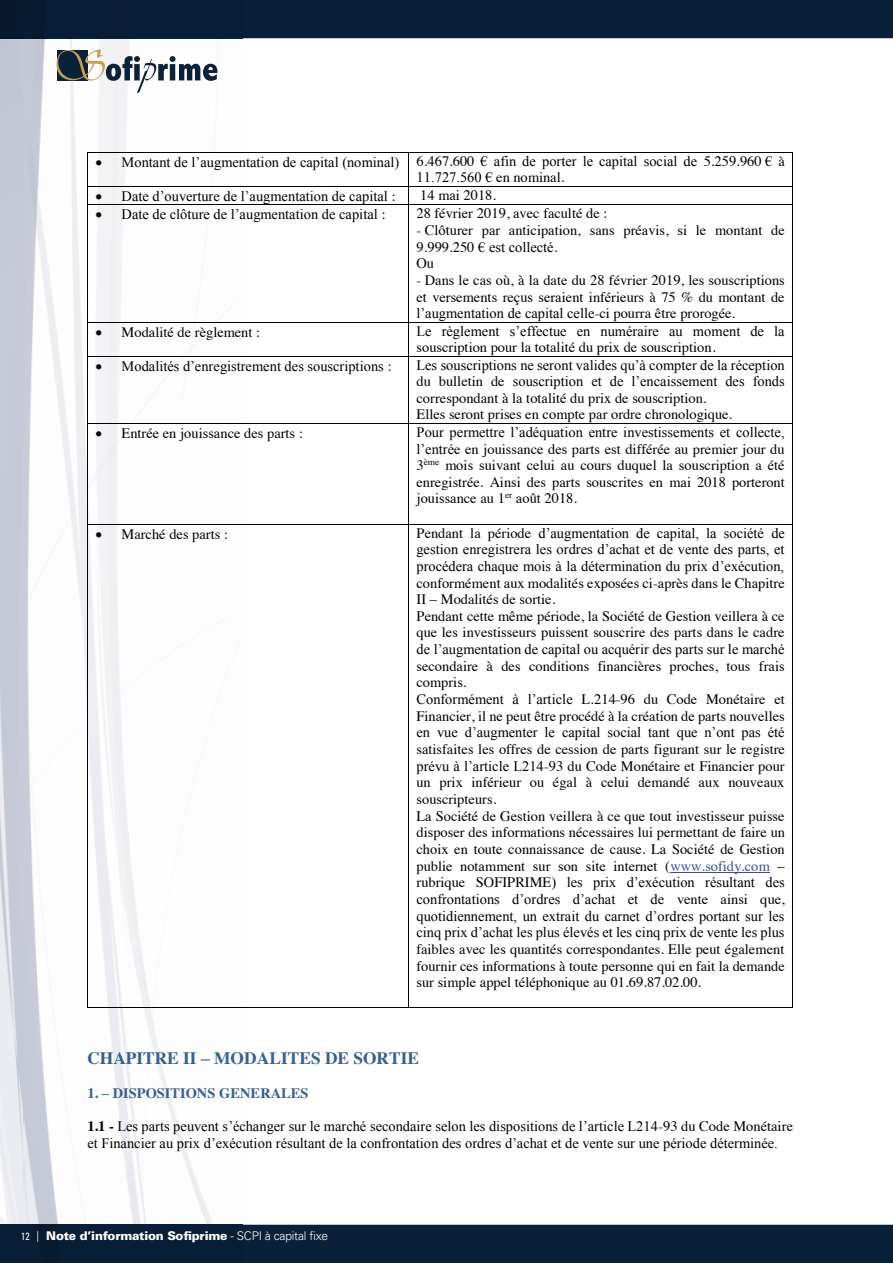
<style>
.page{position:relative;width:893px;height:1263px;background:#fff}
.page>*{position:absolute;margin:0;border:0;box-sizing:border-box;transform-origin:0 0}
.t1{font:700 17.4px "Times";color:#366092}
.t2{font:14.4px/16.6px "Times";color:#000}
.t3{font:14.4px/16.6px "Times New Roman";color:#000}
.t4{font:700 14.4px "Times";color:#366092}
.t5{font:900 12px "Univers";letter-spacing:-.02em;color:#fff}
.s1{font-family:"Times"}
.s2{font-family:"Times New Roman"}
.s3{color:#394d98}
.s4{font-family:"Times";font-weight:700}
.s5{font-weight:400;font-stretch:condensed;font-size:10.5px}
.s6{font-weight:300}
</style>
<div class="page">
<img style="left:0;top:38px;width:16px;height:1187px">
<img style="left:16px;top:188px;width:226px;height:1037px">
<img style="left:15px;top:38px;width:227px;height:150px">
<svg style="left:57px;top:49px;width:160px;height:44px"></svg>
<div style="left:242px;top:0;width:651px;height:38px;background:#092138"></div>
<div style="left:0;top:0;width:242px;height:38px;background:#071f36"></div>
<div style="left:242px;top:1225px;width:651px;height:38px;background:#092138"></div>
<div style="left:0;top:1225px;width:242px;height:38px;background:#071f36"></div>
<hr style="left:87px;top:152px;width:706px;height:1px;background:#000">
<hr style="left:87px;top:153px;width:1px;height:33px;background:#000">
<hr style="left:408px;top:153px;width:1px;height:33px;background:#000">
<hr style="left:792px;top:153px;width:1px;height:33px;background:#000">
<hr style="left:87px;top:186px;width:706px;height:1px;background:#000">
<svg style="left:87px;top:187px;width:1px;height:18px"></svg>
<svg style="left:408px;top:187px;width:1px;height:18px"></svg>
<svg style="left:792px;top:187px;width:1px;height:18px"></svg>
<hr style="left:87px;top:205px;width:706px;height:1px;background:#000">
<hr style="left:87px;top:205px;width:1px;height:117px;background:#000">
<hr style="left:408px;top:205px;width:1px;height:117px;background:#000">
<hr style="left:792px;top:205px;width:1px;height:117px;background:#000">
<hr style="left:87px;top:322px;width:706px;height:1px;background:#000">
<hr style="left:87px;top:322px;width:1px;height:34px;background:#000">
<hr style="left:408px;top:322px;width:1px;height:34px;background:#000">
<hr style="left:792px;top:322px;width:1px;height:34px;background:#000">
<hr style="left:87px;top:356px;width:706px;height:1px;background:#000">
<hr style="left:87px;top:357px;width:1px;height:66px;background:#000">
<hr style="left:408px;top:357px;width:1px;height:66px;background:#000">
<hr style="left:792px;top:357px;width:1px;height:66px;background:#000">
<hr style="left:87px;top:423px;width:706px;height:1px;background:#000">
<hr style="left:87px;top:424px;width:1px;height:100px;background:#000">
<hr style="left:408px;top:424px;width:1px;height:100px;background:#000">
<hr style="left:792px;top:424px;width:1px;height:100px;background:#000">
<hr style="left:670px;top:872px;width:100px;height:1px;background:#394d98">
<hr style="left:87px;top:524px;width:706px;height:1px;background:#000">
<hr style="left:87px;top:524px;width:1px;height:484px;background:#000">
<hr style="left:87px;top:1007px;width:321px;height:1px;background:#000">
<hr style="left:408px;top:524px;width:1px;height:484px;background:#000">
<hr style="left:409px;top:1007px;width:383px;height:1px;background:#000">
<hr style="left:792px;top:524px;width:1px;height:484px;background:#000">
<svg style="left:96px;top:160px;width:5px;height:5px"></svg>
<svg style="left:96px;top:194px;width:5px;height:5px"></svg>
<svg style="left:96px;top:213px;width:5px;height:5px"></svg>
<svg style="left:96px;top:330px;width:5px;height:5px"></svg>
<svg style="left:96px;top:364px;width:5px;height:5px"></svg>
<svg style="left:96px;top:431px;width:5px;height:5px"></svg>
<svg style="left:96px;top:532px;width:5px;height:5px"></svg>
<p class="t3" style="left:416px;top:154px;width:370px;line-height:15.6px;text-indent:-295px">Montant de l’augmentation de capital (nominal) <span class="s1">6.467.600</span> € afin de porter le capital social de <span class="s1">5.259.960</span> € <span class="s1">à<br></span>11.727.560 € <span class="s1">en nominal.</span></p>
<p class="t3" style="left:122px;top:188px;width:276px">Date d’ouverture de l’augmentation de capital <span class="s1">:</span></p>
<p class="t2" style="left:420px;top:188px;width:78px">14 mai 2018.</p>
<p class="t3" style="left:122px;top:206px;width:266px">Date de clôture de l’augmentation de capital <span class="s1">:</span></p>
<p class="t2" style="left:416px;top:206px;width:193px">28 février 2019, avec faculté de :</p>
<p class="t2" style="left:416px;top:223px;width:370px">- Clôturer par anticipation, sans préavis, si le montant de</p>
<p class="t3" style="left:416px;top:238px;width:142px"><span class="s1">9.999.250</span> € est collecté<span class="s1">.</span></p>
<p class="t2" style="left:416px;top:256px;width:19px">Ou</p>
<p class="t2" style="left:416px;top:273px;width:370px">- Dans le cas où, à la date du 28 février 2019, les souscriptions et versements reçus seraient inférieurs à 75 % du montant de</p>
<p class="t3" style="left:416px;top:305px;width:320px">l’augmentation de capital celle<span class="s1">-ci pourra être prorogée.</span></p>
<p class="t2" style="left:122px;top:325px;width:140px">Modalité de règlement :</p>
<p class="t3" style="left:416px;top:322px;width:370px">Le règlement s’effectue en numéraire au moment de la</p>
<p class="t2" style="left:416px;top:340px;width:301px">souscription pour la totalité du prix de souscription.</p>
<p class="t3" style="left:122px;top:357px;width:272px">Modalités d’enregistrement des souscriptions <span class="s1">:</span></p>
<p class="t3" style="left:416px;top:356px;width:370px">Les souscriptions ne seront valides qu’à compter de la réception <span class="s1">du bulletin de</span> souscription et de l’encaissement des fonds</p>
<p class="t2" style="left:416px;top:391px;width:317px">correspondant à la totalité du prix de souscription.<br>Elles seront prises en compte par ordre chronologique.</p>
<p class="t2" style="left:122px;top:426px;width:183px">Entrée en jouissance des parts :</p>
<p class="t3" style="left:416px;top:424px;width:370px">Pour permettre l’adéquation entre investissements et collecte,</p>
<p class="t2" style="left:416px;top:442px;width:370px;text-align:justify"><span class="s2">l’entré</span>e en jouissance des parts est différée au premier jour du 3<sup>ème</sup> mois suivant celui au cours duquel la souscription a été enregistrée. Ainsi des parts souscrites en mai 2018 porteront jouissance au 1<sup>er</sup> août 2018.</p>
<p class="t2" style="left:122px;top:527px;width:108px">Marché des parts :</p>
<p class="t3" style="left:416px;top:524px;width:370px;text-align:justify"><span class="s1">Pendant la période</span> d’augmentation de capital, la société de gestion enregistrera les ordres d’achat et de vente des parts, et procédera chaque mois à la détermination du prix d’exécution,</p>
<p class="t2" style="left:416px;top:576px;width:370px">conformément aux modalités exposées ci-après dans le Chapitre II <span class="s2">–</span> Modalités de sortie.<br>Pendant cette même période, la Société de Gestion veillera à ce que les investisseurs puissent souscrire des parts dans le cadre</p>
<p class="t3" style="left:416px;top:641px;width:369px">de l’augmentation de capital ou acquérir des parts sur le marché</p>
<p class="t2" style="left:416px;top:659px;width:370px">secondaire à des conditions financières proches, tous frais compris.<br><span class="s2">Conformément à l’article</span> L.214-96 du Code Monétaire et Financier, il ne peut être procédé à la création de parts nouvelles</p>
<p class="t3" style="left:416px;top:724px;width:370px">en vue d’augmenter le capital social tant que n’ont pas été</p>
<p class="t2" style="left:416px;top:742px;width:370px">satisfaites les offres de cession de parts figurant sur le registre <span class="s2">prévu à l’article L214</span>-93 du Code Monétaire et Financier pour un prix inférieur ou égal à celui demandé aux nouveaux souscripteurs.<br>La Société de Gestion veillera à ce que tout investisseur puisse disposer des informations nécessaires lui permettant de faire un choix en toute connaissance de cause. La Société de Gestion publie notamment sur son site internet (<span class="s3">www.sofidy.com</span> <span class="s2">–</span></p>
<p class="t3" style="left:416px;top:874px;width:370px;text-align:justify"><span class="s1">rubrique SOFIPRIME</span>) les prix d’exécution résultant des confrontations d’ordres d’achat et de <span class="s1">vente ainsi que, </span>quotidiennement, un extrait du carnet d’ordres portant sur les cinq prix d’achat les plus élevés et les cinq prix de vente les plus</p>
<p class="t2" style="left:416px;top:942px;width:370px;text-align:justify">faibles avec les quantités correspondantes. Elle peut également fournir ces informations à toute personne qui en fait la demande sur simple appel téléphonique au 01.69.87.02.00.</p>
<p class="t1" style="left:87px;top:1051px;width:333px">CHAPITRE II <span class="s2">–</span> MODALITES DE SORTIE</p>
<p class="t4" style="left:87px;top:1087px;width:223px">1. <span class="s2">–</span> DISPOSITIONS GENERALES</p>
<p class="t3" style="left:87px;top:1118px;width:707px"><span class="s4">1.1 -</span> Les parts peuvent s’échanger sur le marché secondaire selon les dispositions de l’article L214<span class="s1">-93 du Code Monétaire </span>et Financier au prix d’exécution résultant de la confrontation des ordres d’achat et de vente sur une période déterminée.</p>
<p class="t5" style="left:21px;top:1232px;width:308px"><span class="s5">12 |</span> Note d’information Sofiprime <span class="s6">- SCPI à capital fixe</span></p>
</div>
